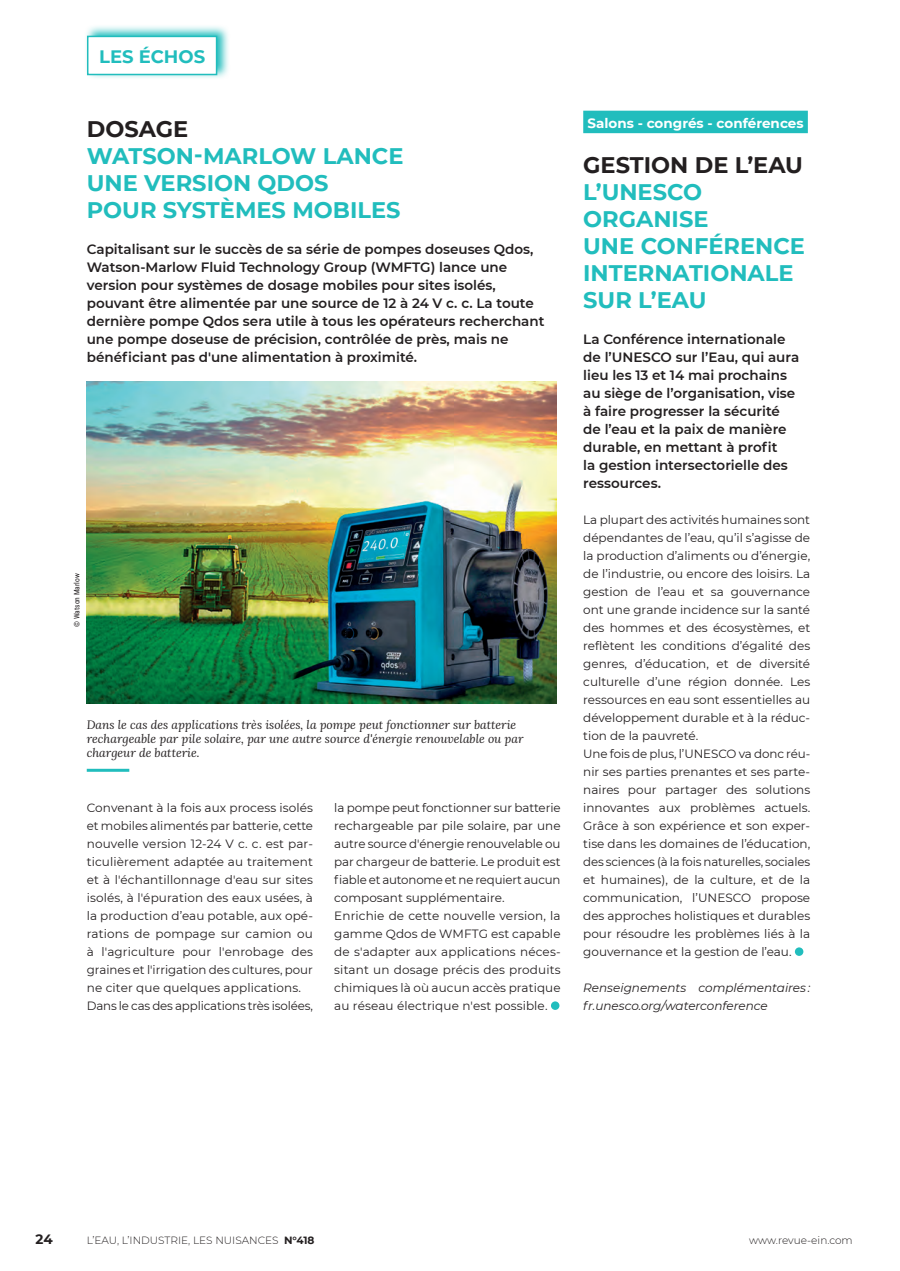
<style>
.page{position:relative;width:900px;height:1271px;background:#fff}
.page>*{position:absolute;margin:0;border:0;box-sizing:border-box;transform-origin:0 0}
.t1{font:700 22.5px/27px "Montserrat";color:#21bdbd}
.t2{font:700 22.5px "Montserrat";color:#231f20}
.t3{font:700 18px "Montserrat";color:#21bdbd}
.t4{font:600 13.5px/18px "Montserrat";color:#231f20}
.t5{font:700 13.5px "Montserrat";color:#fff}
.t6{font:700 13.5px "Montserrat";color:#231f20}
.t7{font:12px/18px "Montserrat";color:#231f20}
.t8{font:italic 12px/14.4px "Lora";color:#231f20}
.t9{font:italic 12px/18px "Montserrat";color:#231f20}
.t10{font:300 10.5px "Montserrat";color:#231f20}
.t11{font:7.5px "Roboto Condensed";color:#231f20}
.s1{font-weight:700}
</style>
<div class="page">
<svg style="left:86px;top:26px;width:143px;height:52px;background:#b2e7e7"></svg>
<div style="left:88px;top:36px;width:128px;height:38px;background:#fff"></div>
<div style="left:87px;top:36px;width:130px;height:39px;border:2px solid #21bdbd"></div>
<svg style="left:550px;top:1001px;width:9px;height:9px"></svg>
<div style="left:583px;top:111px;width:224px;height:22px;background:#21bdbd"></div>
<svg style="left:794px;top:947px;width:9px;height:9px"></svg>
<img style="left:87px;top:381px;width:469px;height:322px">
<hr style="left:87px;top:769px;width:42px;height:3px;background:#21bdbd">
<h2 class="t3" style="left:99px;top:44px;width:107px">LES ÉCHOS</h2>
<h1 class="t2" style="left:87px;top:112px;width:103px">DOSAGE</h1>
<h1 class="t1" style="left:87px;top:141px;width:318px">WATSON-MARLOW LANCE<br>UNE VERSION QDOS<br>POUR SYSTÈMES MOBILES</h1>
<p class="t4" style="left:87px;top:239px;width:459px">Capitalisant sur le succès de sa série de pompes doseuses Qdos, Watson-Marlow Fluid Technology Group (WMFTG) lance une version pour systèmes de dosage mobiles pour sites isolés, pouvant être alimentée par une source de 12 à 24 V c. c. La toute dernière pompe Qdos sera utile à tous les opérateurs recherchant une pompe doseuse de précision, contrôlée de près, mais ne bénéficiant pas d'une alimentation à proximité.</p>
<p class="t11" style="left:72px;top:627px;width:55px;rotate:-90deg">© Watson Marlow</p>
<p class="t8" style="left:87px;top:717px;width:438px">Dans le cas des applications très isolées, la pompe peut fonctionner sur batterie rechargeable par pile solaire, par une autre source d'énergie renouvelable ou par chargeur de batterie.</p>
<p class="t7" style="left:87px;top:798px;width:228px">Convenant à la fois aux process isolés et mobiles alimentés par batterie, cette nouvelle version 12-24 V c. c. est par&shy;ticulièrement adaptée au traitement et à l'échantillonnage d'eau sur sites isolés, à l'épuration des eaux usées, à la production d’eau potable, aux opé&shy;rations de pompage sur camion ou à l'agriculture pour l'enrobage des graines et l'irrigation des cultures, pour ne citer que quelques applications.<br>Dans le cas des applications très isolées,</p>
<p class="t7" style="left:334px;top:798px;width:228px">la pompe peut fonctionner sur batterie rechargeable par pile solaire, par une autre source d'énergie renouvelable ou par chargeur de batterie. Le produit est fiable et autonome et ne requiert aucun composant supplémentaire.<br>Enrichie de cette nouvelle version, la gamme Qdos de WMFTG est capable de s'adapter aux applications néces&shy;sitant un dosage précis des produits chimiques là où aucun accès pratique au réseau électrique n'est possible.</p>
<p class="t5" style="left:587px;top:113px;width:217px">Salons - congrés - conférences</p>
<h1 class="t2" style="left:583px;top:148px;width:221px">GESTION DE L’EAU</h1>
<h1 class="t1" style="left:583px;top:177px;width:223px">L’UNESCO<br>ORGANISE<br>UNE CONFÉRENCE<br>INTERNATIONALE<br>SUR L’EAU</h1>
<p class="t4" style="left:583px;top:329px;width:217px">La Conférence internationale de l’UNESCO sur l’Eau, qui aura lieu les 13 et 14 mai prochains au siège de l’organisation, vise à faire progresser la sécurité de l’eau et la paix de manière durable, en mettant à profit<br>la gestion intersectorielle des ressources.</p>
<p class="t7" style="left:583px;top:510px;width:228px">La plupart des activités humaines sont dépendantes de l’eau, qu’il s’agisse de la production d’aliments ou d’énergie, de l’industrie, ou encore des loisirs. La gestion de l’eau et sa gouvernance ont une grande incidence sur la santé des hommes et des écosystèmes, et reflètent les conditions d’égalité des genres, d’éducation, et de diversité culturelle d’une région donnée. Les ressources en eau sont essentielles au développement durable et à la réduc&shy;tion de la pauvreté.<br>Une fois de plus, l’UNESCO va donc réu&shy;nir ses parties prenantes et ses parte&shy;naires pour partager des solutions innovantes aux problèmes actuels.<br>Grâce à son expérience et son exper&shy;tise dans les domaines de l’éducation, des sciences (à la fois naturelles, sociales et humaines), de la culture, et de la communication, l’UNESCO propose des approches holistiques et durables pour résoudre les problèmes liés à la gouvernance et la gestion de l’eau.</p>
<p class="t9" style="left:583px;top:978px;width:228px">Renseignements complémentaires : fr.unesco.org/waterconference</p>
<p class="t6" style="left:36px;top:1229px;width:19px">24</p>
<p class="t10" style="left:87px;top:1232px;width:229px">L’EAU, L’INDUSTRIE, LES NUISANCES <span class="s1">N°418</span></p>
<p class="t10" style="left:749px;top:1232px;width:105px">www.revue-ein.com</p>
</div>
